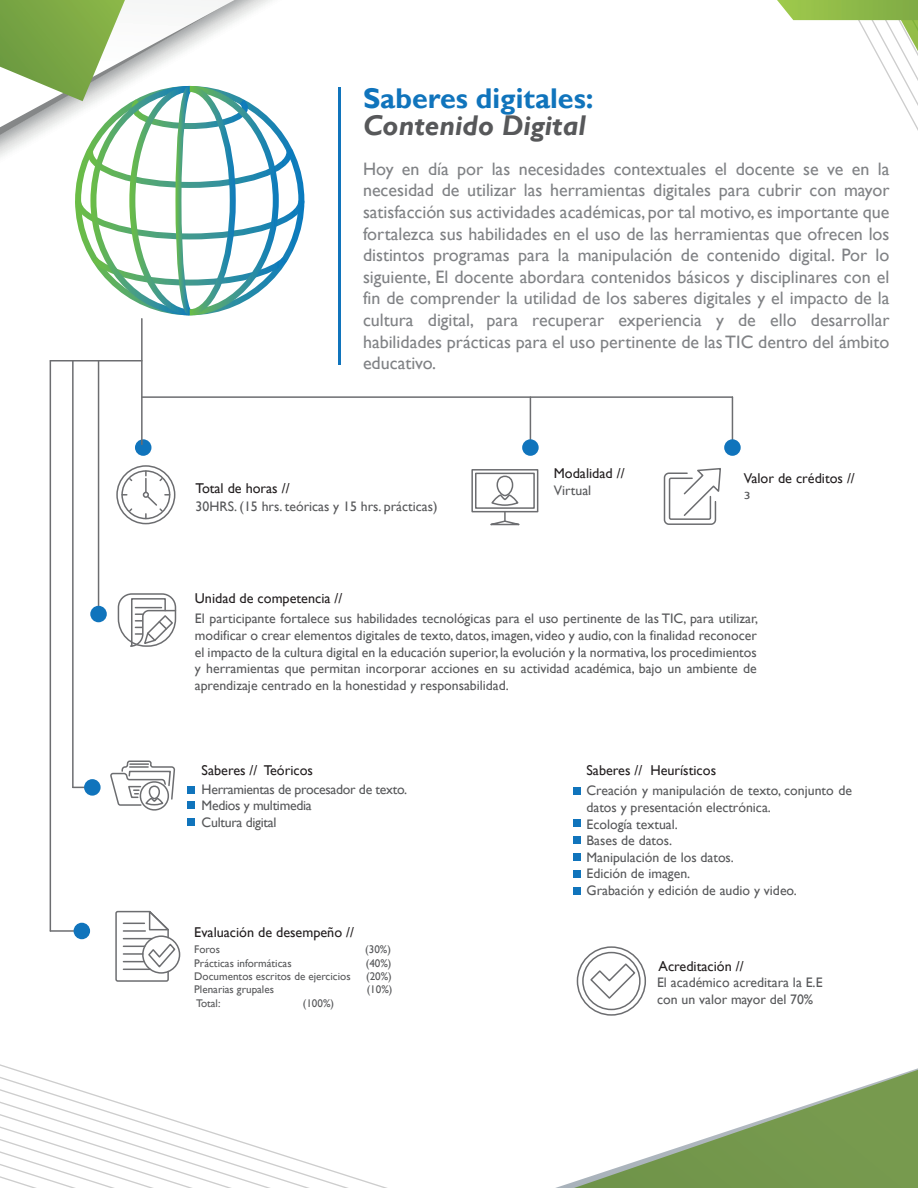
<style>
.page{position:relative;width:918px;height:1188px;background:#fff}
.page>*{position:absolute;margin:0;border:0;box-sizing:border-box;transform-origin:0 0}
.t1{font:700 28.5px "Gill Sans";color:#1074bc}
.t2{font:italic 700 28.5px "Gill Sans";color:#57585a}
.t3{font:18px/21.6px "Gill Sans";color:#808285;text-align:justify}
.t4{font:14.25px "Gill Sans";color:#231f20}
.t5{font:13.8px/16.5px "Gill Sans";color:#57585a}
.t6{font:13.8px/16.5px "Gill Sans";letter-spacing:-.02em;color:#57585a}
.t7{font:11.1px "Gill Sans";color:#57585a}
.t8{font:10.35px "Gill Sans";color:#57585a;scale:1.34 1}
</style>
<div class="page">
<svg style="left:777px;top:0;width:141px;height:131px"></svg>
<svg style="left:589px;top:1068px;width:329px;height:120px"></svg>
<svg style="left:0;top:966px;width:589px;height:222px"></svg>
<hr style="left:338px;top:87px;width:2px;height:278px;background:#1074bc">
<div style="left:116px;top:465px;width:59px;height:59px;border:2px solid #6c6d70;border-radius:50%"></div>
<div style="left:121px;top:470px;width:49px;height:49px;border:2px solid #6c6d70;border-radius:50%"></div>
<svg style="left:128px;top:477px;width:5px;height:5px"></svg>
<svg style="left:128px;top:508px;width:5px;height:5px"></svg>
<svg style="left:143px;top:471px;width:27px;height:48px"></svg>
<div style="left:471px;top:469px;width:67px;height:43px;border:2px solid #6c6d70"></div>
<div style="left:475px;top:473px;width:60px;height:36px;border:2px solid #6c6d70"></div>
<svg style="left:489px;top:475px;width:43px;height:51px"></svg>
<svg style="left:663px;top:468px;width:58px;height:57px"></svg>
<svg style="left:117px;top:593px;width:60px;height:54px"></svg>
<div style="left:187px;top:786px;width:8px;height:8px;background:#1074bc"></div>
<div style="left:187px;top:818px;width:8px;height:8px;background:#1074bc"></div>
<div style="left:187px;top:802px;width:8px;height:7px;background:#1074bc"></div>
<div style="left:574px;top:787px;width:7px;height:7px;background:#1074bc"></div>
<div style="left:574px;top:887px;width:7px;height:8px;background:#1074bc"></div>
<div style="left:573px;top:870px;width:8px;height:8px;background:#1074bc"></div>
<div style="left:574px;top:836px;width:7px;height:8px;background:#1074bc"></div>
<div style="left:573px;top:853px;width:8px;height:8px;background:#1074bc"></div>
<div style="left:574px;top:819px;width:7px;height:8px;background:#1074bc"></div>
<svg style="left:110px;top:760px;width:66px;height:51px"></svg>
<div style="left:142px;top:935px;width:38px;height:39px;border:2px solid #6c6d70;border-radius:50%"></div>
<svg style="left:115px;top:910px;width:62px;height:73px"></svg>
<svg style="left:589px;top:962px;width:48px;height:38px"></svg>
<div style="left:577px;top:946px;width:69px;height:70px;border:2px solid #6c6d70;border-radius:50%"></div>
<div style="left:582px;top:952px;width:59px;height:58px;border:2px solid #6c6d70;border-radius:50%"></div>
<div style="left:135px;top:439px;width:16px;height:17px;background:#1074bc;border-radius:50%"></div>
<hr style="left:142px;top:396px;width:590px;height:2px;background:#6c6d70">
<hr style="left:50px;top:360px;width:92px;height:2px;background:#6c6d70">
<hr style="left:141px;top:319px;width:2px;height:125px;background:#6c6d70">
<hr style="left:98px;top:361px;width:1px;height:247px;background:#6c6d70">
<hr style="left:530px;top:397px;width:1px;height:47px;background:#6c6d70">
<hr style="left:732px;top:397px;width:1px;height:47px;background:#6c6d70">
<hr style="left:72px;top:361px;width:2px;height:426px;background:#6c6d70">
<hr style="left:50px;top:361px;width:1px;height:570px;background:#6c6d70">
<hr style="left:50px;top:930px;width:27px;height:2px;background:#6c6d70">
<div style="left:74px;top:923px;width:16px;height:16px;background:#1074bc;border-radius:50%"></div>
<div style="left:84px;top:779px;width:17px;height:17px;background:#1074bc;border-radius:50%"></div>
<div style="left:90px;top:606px;width:17px;height:16px;background:#1074bc;border-radius:50%"></div>
<div style="left:522px;top:439px;width:17px;height:17px;background:#1074bc;border-radius:50%"></div>
<div style="left:724px;top:439px;width:17px;height:17px;background:#1074bc;border-radius:50%"></div>
<svg style="left:0;top:0;width:305px;height:316px"></svg>
<h1 class="t1" style="left:363px;top:81px;width:232px">Saberes digitales:</h1>
<h1 class="t2" style="left:363px;top:109px;width:224px">Contenido Digital</h1>
<p class="t3" style="left:363px;top:158px;width:528px">Hoy en día por las necesidades contextuales el docente se ve en la necesidad de utilizar las herramientas digitales para cubrir con mayor satisfacción sus actividades académicas, por tal motivo, es importante que fortalezca sus habilidades en el uso de las herramientas que ofrecen los distintos programas para la manipulación de contenido digital. Por lo siguiente, El docente abordara contenidos básicos y disciplinares con el fin de comprender la utilidad de los saberes digitales y el impacto de la cultura digital, para recuperar experiencia y de ello desarrollar habilidades prácticas para el uso pertinente de las TIC dentro del ámbito educativo.</p>
<p class="t4" style="left:196px;top:480px;width:96px">Total de horas //</p>
<p class="t5" style="left:196px;top:498px;width:244px">30HRS. (15 hrs. teóricas y 15 hrs. prácticas)</p>
<p class="t4" style="left:554px;top:465px;width:72px">Modalidad //</p>
<p class="t5" style="left:554px;top:483px;width:39px">Virtual</p>
<p class="t8" style="left:744px;top:489px;width:7px">3</p>
<p class="t4" style="left:744px;top:469px;width:113px">Valor de créditos //</p>
<p class="t4" style="left:195px;top:590px;width:149px">Unidad de competencia //</p>
<p class="t5" style="left:195px;top:611px;width:565px;text-align:justify">El participante fortalece sus habilidades tecnológicas para el uso pertinente de las TIC, para utilizar, modificar o crear elementos digitales de texto, datos, imagen, video y audio, con la finalidad reconocer el impacto de la cultura digital en la educación superior, la evolución y la normativa, los procedimientos y herramientas que permitan incorporar acciones en su actividad académica, bajo un ambiente de aprendizaje centrado en la honestidad y responsabilidad.</p>
<p class="t4" style="left:202px;top:762px;width:113px">Saberes // Teóricos</p>
<p class="t6" style="left:202px;top:781px;width:207px">Herramientas de procesador de texto.<br>Medios y multimedia<br>Cultura digital</p>
<p class="t4" style="left:194px;top:924px;width:161px">Evaluación de desempeño //</p>
<p class="t7" style="left:194px;top:943px;width:27px">Foros</p>
<p class="t7" style="left:365px;top:943px;width:27px">(30%)</p>
<p class="t7" style="left:194px;top:957px;width:99px">Prácticas informáticas</p>
<p class="t7" style="left:366px;top:957px;width:27px">(40%)</p>
<p class="t7" style="left:194px;top:970px;width:158px">Documentos escritos de ejercicios</p>
<p class="t7" style="left:366px;top:970px;width:27px">(20%)</p>
<p class="t7" style="left:194px;top:983px;width:81px">Plenarias grupales</p>
<p class="t7" style="left:367px;top:983px;width:27px">(10%)</p>
<p class="t7" style="left:196px;top:997px;width:26px">Total:</p>
<p class="t7" style="left:303px;top:997px;width:33px">(100%)</p>
<p class="t4" style="left:586px;top:762px;width:131px">Saberes // Heurísticos</p>
<p class="t5" style="left:586px;top:783px;width:267px">Creación y manipulación de texto, conjunto de datos y presentación electrónica.<br>Ecología textual.<br>Bases de datos.<br>Manipulación de los datos.<br>Edición de imagen.<br>Grabación y edición de audio y video.</p>
<p class="t4" style="left:659px;top:958px;width:87px">Acreditación //</p>
<p class="t5" style="left:657px;top:975px;width:167px">El académico acreditara la E.E con un valor mayor del 70%</p>
</div>
